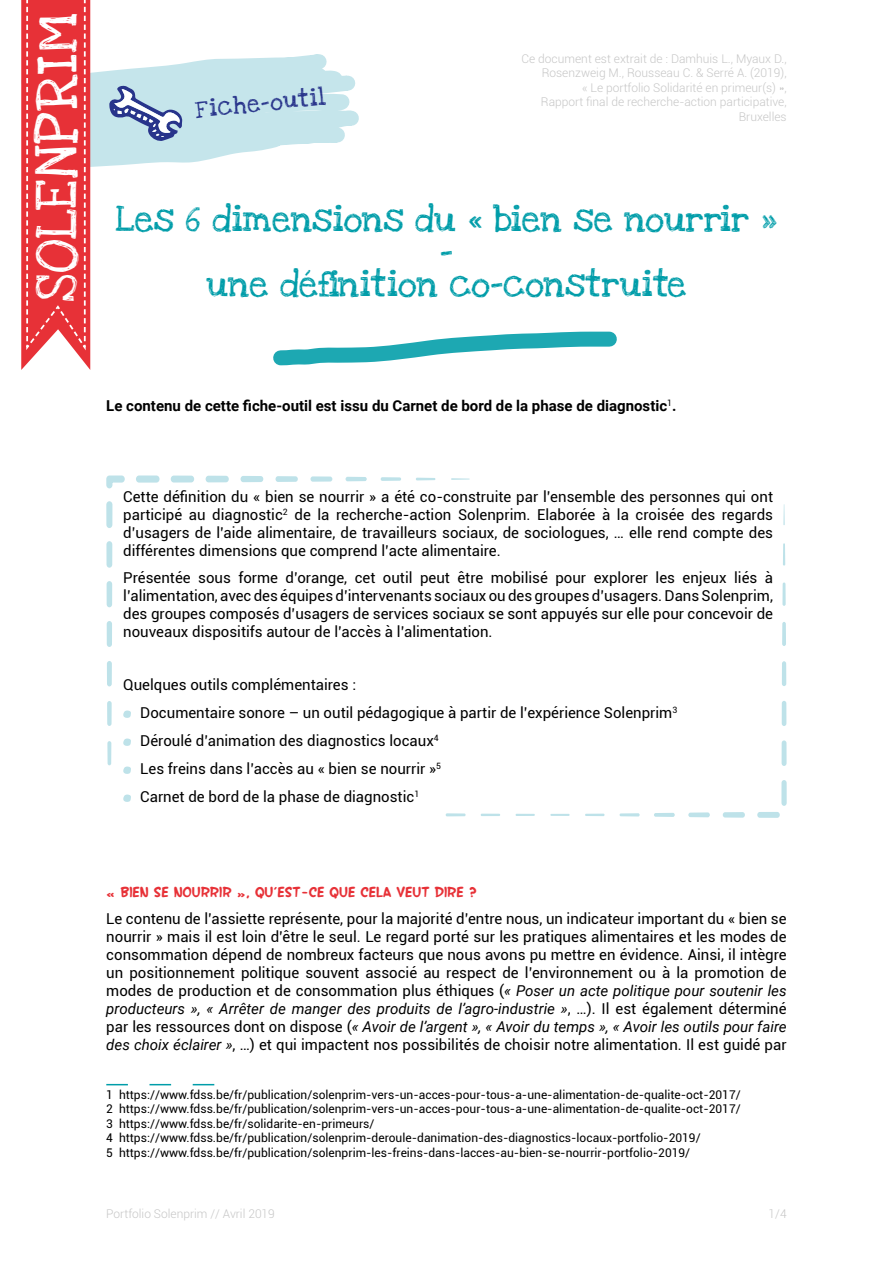
<style>
.page{position:relative;width:893px;height:1263px;background:#fff}
.page>*{position:absolute;margin:0;border:0;box-sizing:border-box;transform-origin:0 0}
.Titre_H2{font:43.2px "Love Ya Like A Sister";letter-spacing:.02em;color:#fff}
.Titre_h1{font:27px/32.4px "Love Ya Like A Sister";color:#009da9;text-align:center}
.Titre_h1-2{font:18px "Love Ya Like A Sister";color:#28348b}
.Manuscrit{font:15px/18px "Roboto";color:#000;text-align:justify}
.Manuscrit-2{font:700 15px "Roboto";color:#000}
.Manuscrit-3{font:700 15px "SF Wonder Comic";color:#e73137}
.t1{font:12px "Roboto";color:#000}
.t2{font:300 12px/14.4px "Roboto";color:#c6c6c6;text-align:right}
.s1{font-style:italic}
</style>
<div class="page">
<svg style="left:123px;top:710px;width:8px;height:8px"></svg>
<svg style="left:123px;top:738px;width:8px;height:8px"></svg>
<svg style="left:123px;top:766px;width:8px;height:8px"></svg>
<svg style="left:123px;top:794px;width:8px;height:8px"></svg>
<div style="left:757px;top:812px;width:23px;height:6px;background:#bee2e9;border-radius:3px"></div>
<div style="left:781px;top:780px;width:6px;height:26px;background:#bee2e9;border-radius:3px"></div>
<svg style="left:783px;top:504px;width:2px;height:21px"></svg>
<svg style="left:783px;top:543px;width:2px;height:23px"></svg>
<svg style="left:782px;top:582px;width:4px;height:24px"></svg>
<svg style="left:782px;top:622px;width:4px;height:24px"></svg>
<hr style="left:782px;top:661px;width:4px;height:25px;background:#bee2e9;border-radius:2px">
<hr style="left:782px;top:701px;width:4px;height:25px;background:#bee2e9;border-radius:2px">
<div style="left:782px;top:740px;width:5px;height:26px;background:#bee2e9;border-radius:3px"></div>
<svg style="left:723px;top:812px;width:22px;height:6px"></svg>
<svg style="left:688px;top:812px;width:22px;height:5px"></svg>
<svg style="left:654px;top:813px;width:21px;height:4px"></svg>
<hr style="left:620px;top:813px;width:20px;height:3px;background:#bee2e9">
<svg style="left:585px;top:814px;width:19px;height:2px"></svg>
<hr style="left:550px;top:814px;width:20px;height:2px;background:#bee2e9">
<svg style="left:516px;top:814px;width:19px;height:2px"></svg>
<svg style="left:481px;top:814px;width:19px;height:2px"></svg>
<hr style="left:446px;top:813px;width:20px;height:3px;background:#bee2e9">
<svg style="left:107px;top:741px;width:4px;height:24px"></svg>
<svg style="left:107px;top:701px;width:5px;height:25px"></svg>
<svg style="left:107px;top:661px;width:5px;height:25px"></svg>
<div style="left:107px;top:621px;width:5px;height:26px;background:#bee2e9;border-radius:3px"></div>
<div style="left:107px;top:581px;width:5px;height:26px;background:#bee2e9;border-radius:3px"></div>
<div style="left:106px;top:541px;width:6px;height:27px;background:#bee2e9;border-radius:3px"></div>
<svg style="left:106px;top:501px;width:6px;height:27px"></svg>
<svg style="left:106px;top:475px;width:19px;height:13px"></svg>
<div style="left:136px;top:475px;width:24px;height:8px;background:#bee2e9;border-radius:3px"></div>
<div style="left:171px;top:476px;width:23px;height:6px;background:#bee2e9;border-radius:3px"></div>
<div style="left:206px;top:476px;width:23px;height:6px;background:#bee2e9;border-radius:3px"></div>
<div style="left:241px;top:476px;width:22px;height:6px;background:#bee2e9;border-radius:3px"></div>
<div style="left:276px;top:476px;width:22px;height:6px;background:#bee2e9;border-radius:3px"></div>
<div style="left:310px;top:476px;width:22px;height:6px;background:#bee2e9;border-radius:2px"></div>
<svg style="left:346px;top:477px;width:21px;height:4px"></svg>
<svg style="left:381px;top:477px;width:20px;height:4px"></svg>
<svg style="left:416px;top:478px;width:19px;height:2px"></svg>
<svg style="left:451px;top:478px;width:19px;height:2px"></svg>
<svg style="left:106px;top:1084px;width:108px;height:1px"></svg>
<svg style="left:273px;top:331px;width:344px;height:35px"></svg>
<svg style="left:90px;top:46px;width:269px;height:127px"></svg>
<svg style="left:21px;top:0;width:69px;height:370px;background:#e9494e"></svg>
<svg style="left:109px;top:85px;width:73px;height:57px;background:#a3b9d4"></svg>
<p class="Titre_H2" style="left:21px;top:302px;width:290px;rotate:-90deg">SOLENPRIM</p>
<p class="Titre_h1-2" style="left:194px;top:95px;width:132px;rotate:-6deg">F iche-outil</p>
<p class="t2" style="left:521px;top:51px;width:267px">Ce document est extrait de : Damhuis L., Myaux D., Rosenzweig M., Rousseau C. &amp; Serré A. (2019),<br>« Le portfolio Solidarité en primeur(s) »,<br>Rapport final de recherche-action participative, Bruxelles</p>
<p class="Titre_h1" style="left:116px;top:204px;width:663px">Les 6 dimensions du « bien se nourrir » -<br>une définition co-construite</p>
<p class="Manuscrit-2" style="left:106px;top:395px;width:595px">Le contenu de cette fiche-outil est issu du Carnet de bord de la phase de diagnostic<sup>1</sup>. <sup>2345</sup></p>
<p class="Manuscrit" style="left:123px;top:487px;width:651px">Cette définition du « bien se nourrir » a été co-construite par l’ensemble des personnes qui ont participé au diagnostic<sup>2</sup> de la recherche-action Solenprim. Elaborée à la croisée des regards d’usagers de l’aide alimentaire, de travailleurs sociaux, de sociologues, … elle rend compte des différentes dimensions que comprend l’acte alimentaire.</p>
<p class="Manuscrit" style="left:123px;top:568px;width:651px">Présentée sous forme d’orange, cet outil peut être mobilisé pour explorer les enjeux liés à l’alimentation, avec des équipes d’intervenants sociaux ou des groupes d’usagers. Dans Solenprim, des groupes composés d’usagers de services sociaux se sont appuyés sur elle pour concevoir de nouveaux dispositifs autour de l’accès à l’alimentation.</p>
<p class="Manuscrit" style="left:123px;top:675px;width:234px">Quelques outils complémentaires :</p>
<p class="Manuscrit" style="left:140px;top:703px;width:539px">Documentaire sonore – un outil pédagogique à partir de l’expérience Solenprim<sup>3</sup></p>
<p class="Manuscrit" style="left:140px;top:731px;width:300px">Déroulé d’animation des diagnostics locaux<sup>4</sup></p>
<p class="Manuscrit" style="left:140px;top:759px;width:302px">Les freins dans l’accès au « bien se nourrir »<sup>5</sup></p>
<p class="Manuscrit" style="left:140px;top:787px;width:280px">Carnet de bord de la phase de diagnostic<sup>1</sup></p>
<p class="Manuscrit-3" style="left:106px;top:882px;width:372px">« BIEN SE NOURRIR », QU’EST-CE QUE CELA VEUT DIRE ?</p>
<p class="Manuscrit" style="left:106px;top:909px;width:682px">Le contenu de l’assiette représente, pour la majorité d’entre nous, un indicateur important du « bien se nourrir » mais il est loin d’être le seul. Le regard porté sur les pratiques alimentaires et les modes de consommation dépend de nombreux facteurs que nous avons pu mettre en évidence. Ainsi, il intègre un positionnement politique souvent associé au respect de l’environnement ou à la promotion de modes de production et de consommation plus éthiques (<span class="s1">« Poser un acte politique pour soutenir les producteurs », « Arrêter de manger des produits de l’agro-industrie »</span>, …). Il est également déterminé par les ressources dont on dispose (<span class="s1">« Avoir de l’argent », « Avoir du temps », « Avoir les outils pour faire des choix éclairer »</span>, …) et qui impactent nos possibilités de choisir notre alimentation. Il est guidé par</p>
<p class="t1" style="left:106px;top:1086px;width:636px">1 https://www.fdss.be/fr/publication/solenprim-vers-un-acces-pour-tous-a-une-alimentation-de-qualite-oct-2017/</p>
<p class="t1" style="left:106px;top:1101px;width:636px">2 https://www.fdss.be/fr/publication/solenprim-vers-un-acces-pour-tous-a-une-alimentation-de-qualite-oct-2017/</p>
<p class="t1" style="left:106px;top:1115px;width:270px">3 https://www.fdss.be/fr/solidarite-en-primeurs/</p>
<p class="t1" style="left:106px;top:1129px;width:596px">4 https://www.fdss.be/fr/publication/solenprim-deroule-danimation-des-diagnostics-locaux-portfolio-2019/</p>
<p class="t1" style="left:106px;top:1144px;width:585px">5 https://www.fdss.be/fr/publication/solenprim-les-freins-dans-lacces-au-bien-se-nourrir-portfolio-2019/</p>
<p class="t2" style="left:106px;top:1206px;width:170px">Portfolio Solenprim // Avril 2019</p>
<p class="t2" style="left:769px;top:1206px;width:20px">1/4</p>
</div>
